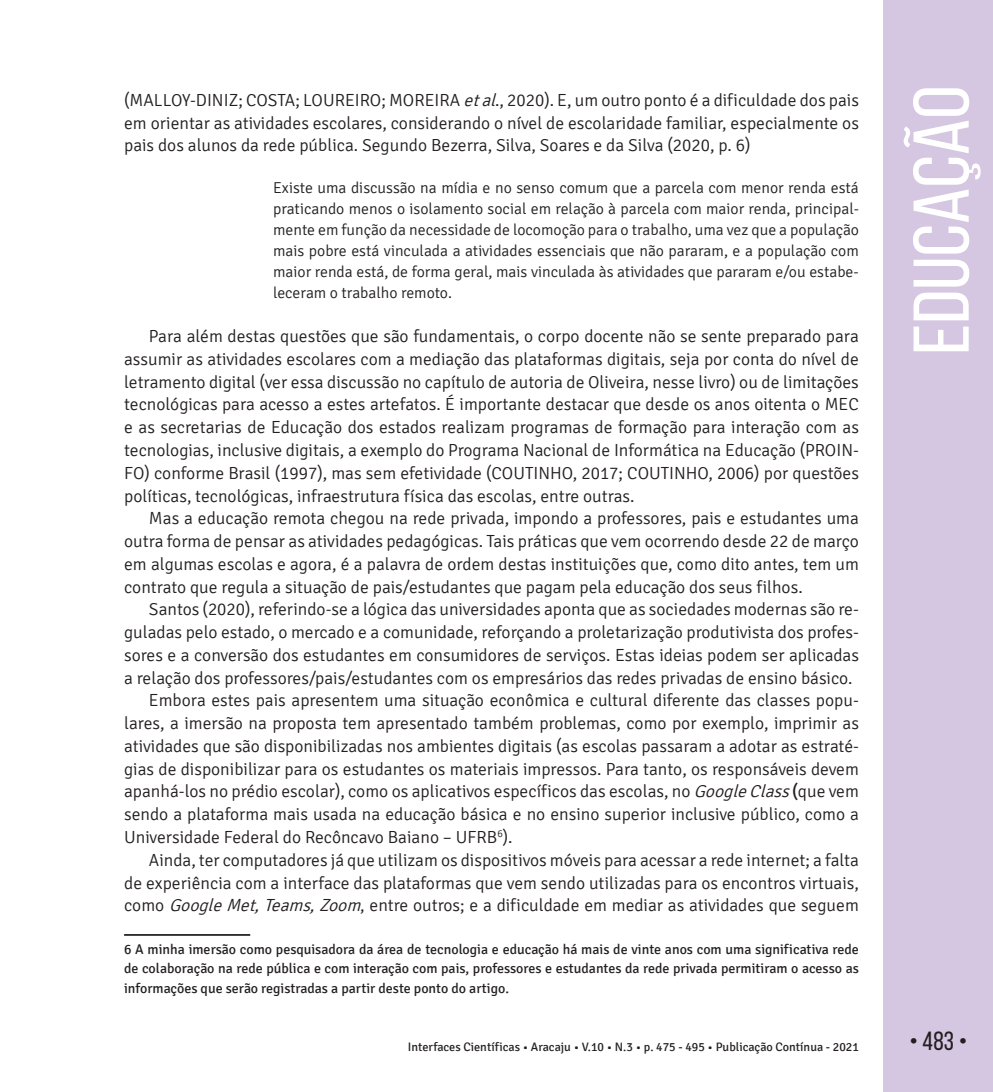
<style>
.page{position:relative;width:993px;height:1092px;background:#fff}
.page>*{position:absolute;margin:0;border:0;box-sizing:border-box;transform-origin:0 0}
.t1{font:78.75px "Bebas Neue";color:#fff;scale:1.09 1}
.t2{font:26.25px "Bebas Neue";color:#231f20}
.t3{font:300 17.5px/22.8px "Signika";color:#231f20;text-align:justify}
.t4{font:300 15.75px/21px "Signika";color:#231f20;text-align:justify}
.t5{font:14px/19.2px "Signika";color:#231f20;text-align:justify}
.t6{font:12.25px "Signika";color:#231f20}
.s1{font-style:italic}
.s2{font-weight:400}
</style>
<div class="page">
<div style="left:883px;top:0;width:109px;height:1091px;background:#d5c6e1"></div>
<hr style="left:124px;top:934px;width:126px;height:1px;background:#231f20">
<p class="t3" style="left:124px;top:89px;width:736px">(MALLOY-DINIZ; COSTA; LOUREIRO; MOREIRA <span class="s1">etal</span>., 2020). E, um outro ponto é a dificuldade dos pais em orientar as atividades escolares, considerando o nível de escolaridade familiar, especialmente os pais dos alunos da rede pública. Segundo Bezerra, Silva, Soares e da Silva (2020, p. 6)</p>
<p class="t4" style="left:273px;top:178px;width:587px">Existe uma discussão na mídia e no senso comum que a parcela com menor renda está praticando menos o isolamento social em relação à parcela com maior renda, principal&shy;mente em função da necessidade de locomoção para o trabalho, uma vez que a população mais pobre está vinculada a atividades essenciais que não pararam, e a população com maior renda está, de forma geral, mais vinculada às atividades que pararam e/ou estabe&shy;leceram o trabalho remoto.</p>
<p class="t3" style="left:124px;top:325px;width:736px;text-indent:25px">Para além destas questões que são fundamentais, o corpo docente não se sente preparado para assumir as atividades escolares com a mediação das plataformas digitais, seja por conta do nível de letramento digital (ver essa discussão no capítulo de autoria de Oliveira, nesse livro) ou de limitações tecnológicas para acesso a estes artefatos. É importante destacar que desde os anos oitenta o MEC e as secretarias de Educação dos estados realizam programas de formação para interação com as tecnologias, inclusive digitais, a exemplo do Programa Nacional de Informática na Educação (PROIN-FO) conforme Brasil (1997), mas sem efetividade (COUTINHO, 2017; COUTINHO, 2006) por questões políticas, tecnológicas, infraestrutura física das escolas, entre outras.</p>
<p class="t3" style="left:124px;top:507px;width:736px;text-indent:25px">Mas a educação remota chegou na rede privada, impondo a professores, pais e estudantes uma outra forma de pensar as atividades pedagógicas. Tais práticas que vem ocorrendo desde 22 de março em algumas escolas e agora, é a palavra de ordem destas instituições que, como dito antes, tem um contrato que regula a situação de pais/estudantes que pagam pela educação dos seus filhos.</p>
<p class="t3" style="left:149px;top:598px;width:711px">Santos (2020), referindo-se a lógica das universidades aponta que as sociedades modernas são re-</p>
<p class="t3" style="left:124px;top:621px;width:736px">guladas pelo estado, o mercado e a comunidade, reforçando a proletarização produtivista dos profes-</p>
<p class="t3" style="left:124px;top:644px;width:736px">sores e a conversão dos estudantes em consumidores de serviços. Estas ideias podem ser aplicadas</p>
<p class="t3" style="left:124px;top:666px;width:729px">a relação dos professores/pais/estudantes com os empresários das redes privadas de ensino básico.</p>
<p class="t3" style="left:149px;top:689px;width:711px">Embora estes pais apresentem uma situação econômica e cultural diferente das classes popu-</p>
<p class="t3" style="left:124px;top:712px;width:736px">lares, a imersão na proposta tem apresentado também problemas, como por exemplo, imprimir as</p>
<p class="t3" style="left:124px;top:735px;width:736px">atividades que são disponibilizadas nos ambientes digitais (as escolas passaram a adotar as estraté-</p>
<p class="t3" style="left:124px;top:757px;width:736px">gias de disponibilizar para os estudantes os materiais impressos. Para tanto, os responsáveis devem</p>
<p class="t3" style="left:124px;top:780px;width:736px">apanhá-los no prédio escolar), como os aplicativos específicos das escolas, no <span class="s1">GoogleClass</span><span class="s2">(</span>que vem</p>
<p class="t3" style="left:124px;top:803px;width:736px">sendo a plataforma mais usada na educação básica e no ensino superior inclusive público, como a</p>
<p class="t3" style="left:124px;top:826px;width:390px">Universidade Federal do Recôncavo Baiano – UFRB<sup>6</sup>).</p>
<p class="t3" style="left:149px;top:848px;width:711px">Ainda, ter computadores já que utilizam os dispositivos móveis para acessar a rede internet; a falta</p>
<p class="t3" style="left:124px;top:871px;width:736px">de experiência com a interface das plataformas que vem sendo utilizadas para os encontros virtuais,</p>
<p class="t3" style="left:124px;top:894px;width:736px">como <span class="s1">GoogleMet,Teams,Zoom</span>, entre outros; e a dificuldade em mediar as atividades que seguem</p>
<p class="t5" style="left:124px;top:940px;width:736px">6 A minha imersão como pesquisadora da área de tecnologia e educação há mais de vinte anos com uma significativa rede de colaboração na rede pública e com interação com pais, professores e estudantes da rede privada permitiram o acesso as informações que serão registradas a partir deste ponto do artigo.</p>
<h1 class="t1" style="left:898px;top:355px;width:248px;rotate:-90deg">EDUCAÇÃO</h1>
<p class="t6" style="left:408px;top:1040px;width:452px">Interfaces Científicas • Aracaju • V.10 • N.3 • p. 475 - 495 • Publicação Contínua - 2021</p>
<h2 class="t2" style="left:909px;top:1026px;width:59px">• 483 •</h2>
</div>
